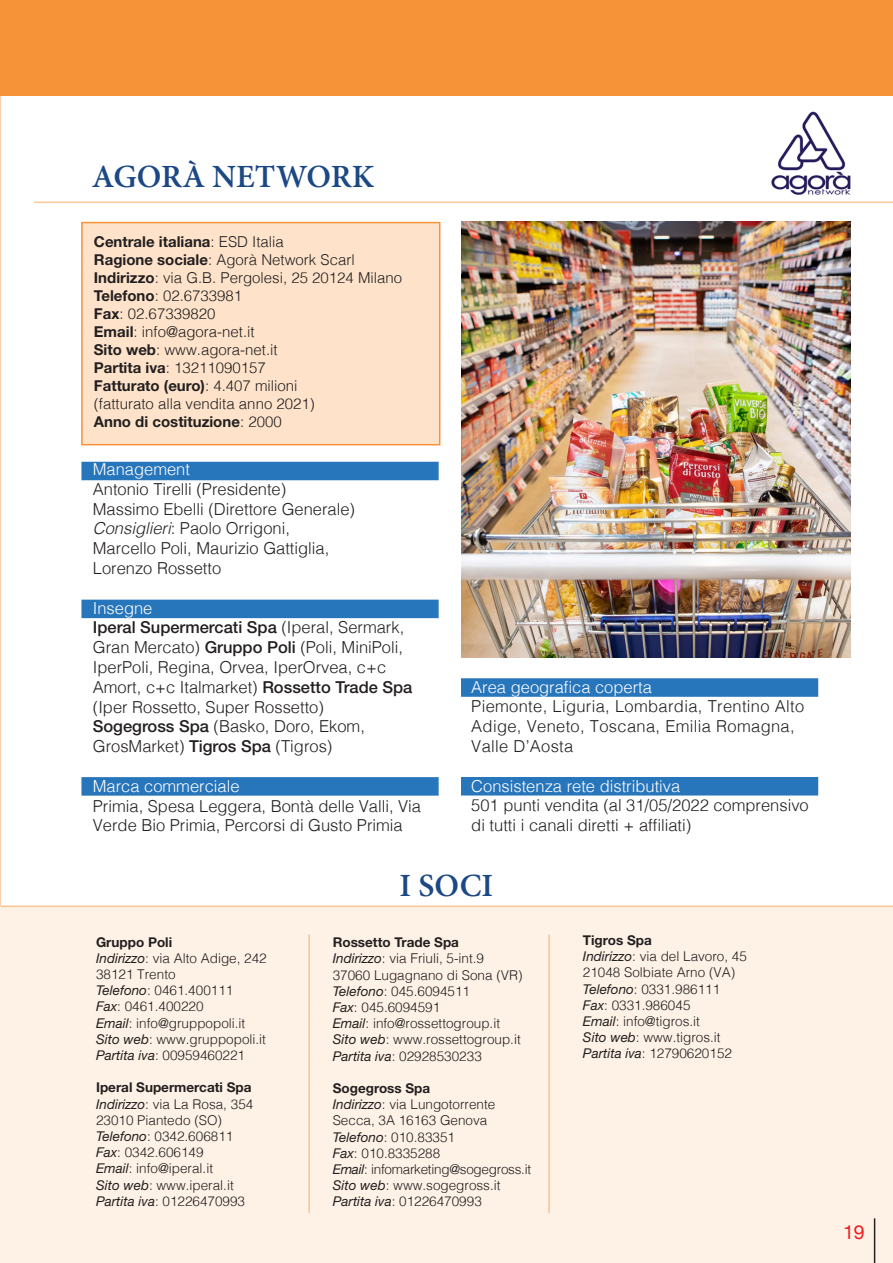
<style>
.page{position:relative;width:893px;height:1263px;background:#fff}
.page>*{position:absolute;margin:0;border:0;box-sizing:border-box;transform-origin:0 0}
.t1{font:600 32.4px "Minion Pro";color:#1c4886}
.t2{font:19.5px "Helvetica Neue";color:#ee1e24}
.t3{font:300 16.5px/19.8px "Helvetica";color:#231f20}
.t4{font:300 16.5px/19.8px "Helvetica";letter-spacing:.02em;color:#231f20}
.t5{font:300 16.5px "Helvetica";color:#fff}
.t6{font:500 16.5px "Helvetica Neue";color:#231f20}
.t7{font:300 15px/18px "Helvetica";color:#231f20}
.t8{font:700 15px "Helvetica Neue";color:#231f20}
.t9{font:300 13.5px/16.2px "Helvetica";color:#231f20}
.t10{font:700 13.5px "Helvetica Neue";color:#231f20}
.s1{font-family:"Helvetica";font-weight:300}
.s2{font-family:"Helvetica Neue";font-weight:700}
.s3{font-style:italic}
.s4{font-family:"Helvetica Neue";font-weight:500}
.s5{font-family:"Helvetica Neue";font-weight:400;font-style:italic}
</style>
<div class="page">
<svg style="left:0;top:0;width:1px;height:907px"></svg>
<div style="left:0;top:907px;width:893px;height:356px;background:#fef2e6"></div>
<div style="left:81px;top:222px;width:359px;height:223px;background:#fee3ca;border:2px solid #f69238"></div>
<div style="left:1px;top:0;width:892px;height:96px;background:#f69238"></div>
<hr style="left:1px;top:905px;width:892px;height:2px;background:#f69238">
<img style="left:461px;top:222px;width:390px;height:435px">
<div style="left:81px;top:462px;width:358px;height:18px;background:#2775bb"></div>
<div style="left:461px;top:678px;width:357px;height:19px;background:#2775bb;border:2px solid #2775bb"></div>
<div style="left:461px;top:777px;width:357px;height:18px;background:#2775bb"></div>
<div style="left:81px;top:600px;width:358px;height:18px;background:#2775bb"></div>
<div style="left:81px;top:777px;width:358px;height:19px;background:#2775bb;border:2px solid #2775bb"></div>
<hr style="left:308px;top:934px;width:2px;height:279px;background:#f69238">
<hr style="left:548px;top:934px;width:2px;height:279px;background:#f69238">
<hr style="left:874px;top:1218px;width:1px;height:45px;background:#231f20">
<img style="left:771px;top:112px;width:80px;height:83px">
<hr style="left:34px;top:202px;width:859px;height:1px;background:#f69238">
<h1 class="t1" style="left:92px;top:154px;width:284px">AGORÀ NETWORK</h1>
<p class="t8" style="left:94px;top:233px;width:191px">Centrale italiana<span class="s1">: ESD Italia</span></p>
<p class="t7" style="left:94px;top:250px;width:310px"><span class="s2">Ragione sociale</span>: Agorà Network Scarl<br><span class="s2">Indirizzo</span>: via G.B. Pergolesi, 25 20124 Milano<br><span class="s2">Telefono</span>: 02.6733981<br><span class="s2">Fax</span>: 02.67339820<br><span class="s2">Email</span>: info@agora-net.it<br><span class="s2">Sito web</span>: www.agora-net.it<br><span class="s2">Partita iva</span>: 13211090157</p>
<p class="t8" style="left:94px;top:377px;width:205px">Fatturato (euro)<span class="s1">: 4.407 milioni</span></p>
<p class="t7" style="left:94px;top:394px;width:222px">(fatturato alla vendita anno 2021)</p>
<p class="t8" style="left:94px;top:413px;width:189px">Anno di costituzione<span class="s1">: 2000</span></p>
<p class="t5" style="left:93px;top:455px;width:99px">Management</p>
<p class="t3" style="left:93px;top:478px;width:264px">Antonio Tirelli (Presidente)<br>Massimo Ebelli (Direttore Generale)<br><span class="s3">Consiglieri</span>: Paolo Orrigoni,<br>Marcello Poli, Maurizio Gattiglia,<br>Lorenzo Rossetto</p>
<p class="t5" style="left:93px;top:594px;width:61px">Insegne</p>
<p class="t6" style="left:93px;top:618px;width:313px">Iperal Supermercati Spa <span class="s1">(Iperal, Sermark,</span></p>
<p class="t3" style="left:93px;top:636px;width:321px">Gran Mercato) <span class="s4">Gruppo Poli</span> (Poli, MiniPoli, IperPoli, Regina, Orvea, IperOrvea, c+c Amort, c+c Italmarket) <span class="s4">Rossetto Trade Spa </span>(Iper Rossetto, Super Rossetto)<br><span class="s4">Sogegross Spa</span> (Basko, Doro, Ekom, GrosMarket) <span class="s4">Tigros Spa</span> (Tigros)</p>
<p class="t5" style="left:93px;top:772px;width:148px">Marca commerciale</p>
<p class="t3" style="left:93px;top:795px;width:330px">Primia, Spesa Leggera, Bontà delle Valli, Via<br>Verde Bio Primia, Percorsi di Gusto Primia</p>
<p class="t5" style="left:471px;top:673px;width:182px">Area geografica coperta</p>
<p class="t4" style="left:471px;top:695px;width:334px">Piemonte, Liguria, Lombardia, Trentino Alto<br>Adige, Veneto, Toscana, Emilia Romagna,<br>Valle D’Aosta</p>
<p class="t5" style="left:471px;top:772px;width:211px">Consistenza rete distributiva</p>
<p class="t3" style="left:471px;top:794px;width:339px">501 punti vendita (al 31/05/2022 comprensivo di tutti i canali diretti + affiliati)</p>
<p class="t10" style="left:96px;top:933px;width:78px">Gruppo Poli</p>
<p class="t9" style="left:96px;top:949px;width:172px"><span class="s5">Indirizzo</span>: via Alto Adige, 242<br>38121 Trento<br><span class="s5">Telefono</span>: 0461.400111<br><span class="s5">Fax</span>: 0461.400220<br><span class="s5">Email</span>: info@gruppopoli.it<br><span class="s5">Sito web</span>: www.gruppopoli.it<br><span class="s5">Partita iva</span>: 00959460221</p>
<p class="t10" style="left:96px;top:1079px;width:157px">Iperal Supermercati Spa</p>
<p class="t9" style="left:96px;top:1095px;width:159px"><span class="s5">Indirizzo</span>: via La Rosa, 354<br>23010 Piantedo (SO)<br><span class="s5">Telefono</span>: 0342.606811<br><span class="s5">Fax</span>: 0342.606149<br><span class="s5">Email</span>: info@iperal.it<br><span class="s5">Sito web</span>: www.iperal.it<br><span class="s5">Partita iva</span>: 01226470993</p>
<h1 class="t1" style="left:400px;top:863px;width:95px">I SOCI</h1>
<p class="t10" style="left:333px;top:934px;width:128px">Rossetto Trade Spa</p>
<p class="t9" style="left:333px;top:949px;width:191px"><span class="s5">Indirizzo</span>: via Friuli, 5-int.9<br>37060 Lugagnano di Sona (VR)<br><span class="s5">Telefono</span>: 045.6094511<br><span class="s5">Fax</span>: 045.6094591<br><span class="s5">Email</span>: info@rossettogroup.it<br><span class="s5">Sito web</span>: www.rossettogroup.it<br><span class="s5">Partita iva</span>: 02928530233</p>
<p class="t10" style="left:333px;top:1080px;width:99px">Sogegross Spa</p>
<p class="t9" style="left:333px;top:1095px;width:200px"><span class="s5">Indirizzo</span>: via Lungotorrente<br>Secca, 3A 16163 Genova<br><span class="s5">Telefono</span>: 010.83351<br><span class="s5">Fax</span>: 010.8335288<br><span class="s5">Email</span>: infomarketing@sogegross.it<br><span class="s5">Sito web</span>: www.sogegross.it<br><span class="s5">Partita iva</span>: 01226470993</p>
<p class="t10" style="left:583px;top:932px;width:71px">Tigros Spa</p>
<p class="t9" style="left:583px;top:947px;width:166px"><span class="s5">Indirizzo</span>: via del Lavoro, 45<br>21048 Solbiate Arno (VA)<br><span class="s5">Telefono</span>: 0331.986111<br><span class="s5">Fax</span>: 0331.986045<br><span class="s5">Email</span>: info@tigros.it<br><span class="s5">Sito web</span>: www.tigros.it<br><span class="s5">Partita iva</span>: 12790620152</p>
<h2 class="t2" style="left:843px;top:1218px;width:23px">19</h2>
</div>
